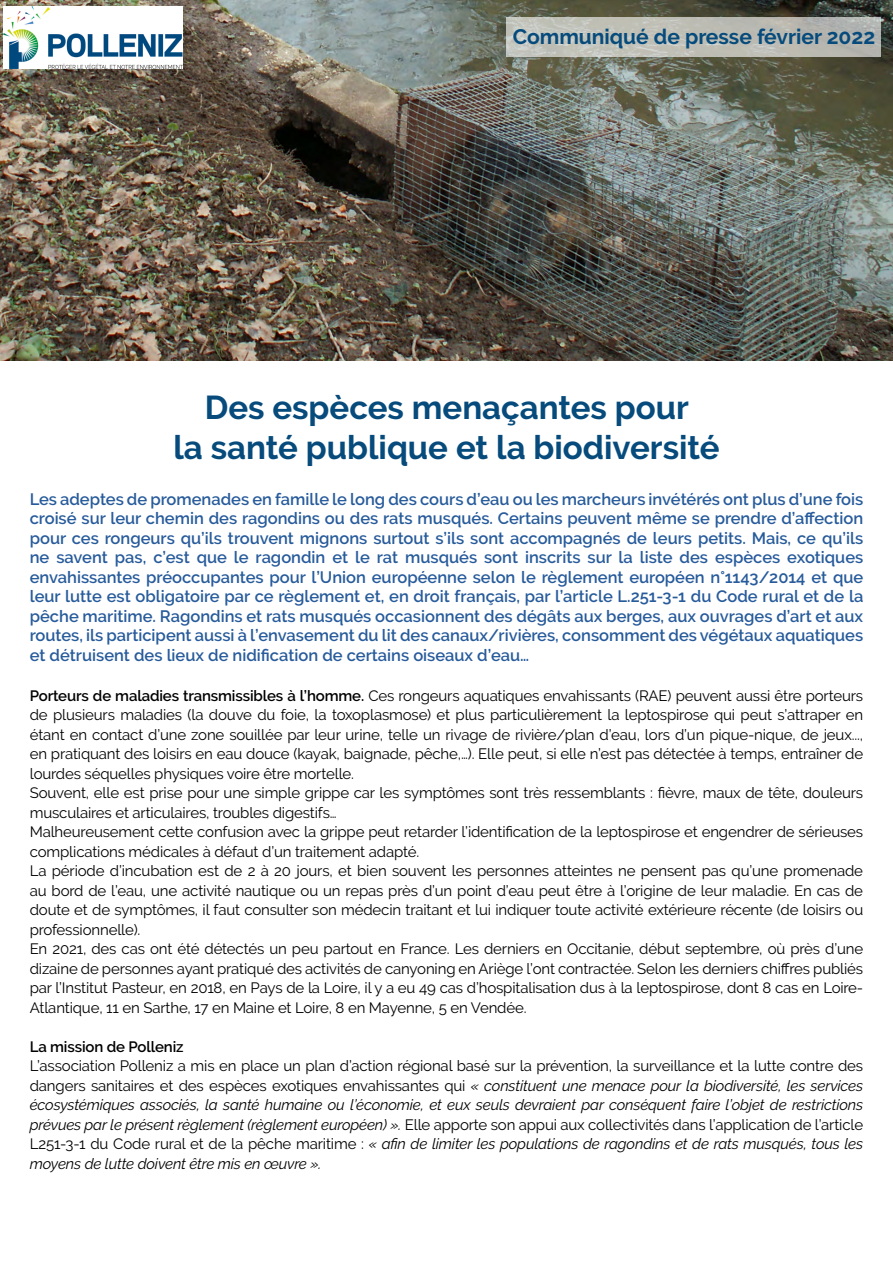
<style>
.page{position:relative;width:893px;height:1263px;background:#fff}
.page>*{position:absolute;margin:0;border:0;box-sizing:border-box;transform-origin:0 0}
.t1{font:700 33px/39.6px "Raleway";color:#064b7c;text-align:center}
.t2{font:700 21px "Raleway";color:#064b7c}
.t3{font:600 16.5px/19.5px "Raleway";color:#275b9b;text-align:justify}
.t4{font:15px/19.5px "Raleway";letter-spacing:-.01em;color:#000}
.t5{font:italic 15px/19.5px "Raleway";letter-spacing:-.01em;color:#000;text-align:justify}
.t6{font:600 15px "Raleway";letter-spacing:-.01em;color:#000}
.s1{font-weight:600}
.s2{font-style:normal}
</style>
<div class="page">
<img style="left:0;top:0;width:893px;height:360px">
<img style="left:4px;top:6px;width:179px;height:63px">
<svg style="left:506px;top:18px;width:375px;height:39px;background:#bdbdb6"></svg>
<h2 class="t2" style="left:513px;top:24px;width:364px">Communiqué de presse février 2022</h2>
<h1 class="t1" style="left:173px;top:388px;width:547px">Des espèces menaçantes pour<br>la santé publique et la biodiversité</h1>
<p class="t3" style="left:30px;top:489px;width:835px">Les adeptes de promenades en famille le long des cours d’eau ou les marcheurs invétérés ont plus d’une fois croisé sur leur chemin des ragondins ou des rats musqués. Certains peuvent même se prendre d’affection pour ces rongeurs qu’ils trouvent mignons surtout s’ils sont accompagnés de leurs petits. Mais, ce qu’ils ne savent pas, c’est que le ragondin et le rat musqués sont inscrits sur la liste des espèces exotiques envahissantes préoccupantes pour l’Union européenne selon le règlement européen n°1143/2014 et que leur lutte est obligatoire par ce règlement et, en droit français, par l’article L.251-3-1 du Code rural et de la pêche maritime. Ragondins et rats musqués occasionnent des dégâts aux berges, aux ouvrages d’art et aux routes, ils participent aussi à l’envasement du lit des canaux/rivières, consomment des végétaux aquatiques et détruisent des lieux de nidification de certains oiseaux d’eau…</p>
<p class="t4" style="left:30px;top:686px;width:835px"><span class="s1">Porteurs de maladies transmissibles à l’homme.</span> Ces rongeurs aquatiques envahissants (RAE) peuvent aussi être porteurs de plusieurs maladies (la douve du foie, la toxoplasmose) et plus particulièrement la leptospirose qui peut s’attraper en étant en contact d’une zone souillée par leur urine, telle un rivage de rivière/plan d’eau, lors d’un pique-nique, de jeux..., en pratiquant des loisirs en eau douce (kayak, baignade, pêche,…). Elle peut, si elle n’est pas détectée à temps, entraîner de lourdes séquelles physiques voire être mortelle.<br>Souvent, elle est prise pour une simple grippe car les symptômes sont très ressemblants : fièvre, maux de tête, douleurs musculaires et articulaires, troubles digestifs…<br>Malheureusement cette confusion avec la grippe peut retarder l’identification de la leptospirose et engendrer de sérieuses complications médicales à défaut d’un traitement adapté.<br>La période d’incubation est de 2 à 20 jours, et bien souvent les personnes atteintes ne pensent pas qu’une promenade au bord de l’eau, une activité nautique ou un repas près d’un point d’eau peut être à l’origine de leur maladie. En cas de doute et de symptômes, il faut consulter son médecin traitant et lui indiquer toute activité extérieure récente (de loisirs ou professionnelle).<br>En 2021, des cas ont été détectés un peu partout en France. Les derniers en Occitanie, début septembre, où près d’une dizaine de personnes ayant pratiqué des activités de canyoning en Ariège l’ont contractée. Selon les derniers chiffres publiés par l’Institut Pasteur, en 2018, en Pays de la Loire, il y a eu 49 cas d’hospitalisation dus à la leptospirose, dont 8 cas en Loire-Atlantique, 11 en Sarthe, 17 en Maine et Loire, 8 en Mayenne, 5 en Vendée.</p>
<p class="t6" style="left:30px;top:1038px;width:155px">La mission de Polleniz</p>
<p class="t5" style="left:30px;top:1056px;width:835px"><span class="s2">L’association Polleniz a mis en place un plan d’action régional basé sur la prévention, la surveillance et la lutte contre des dangers sanitaires et des espèces exotiques envahissantes qui</span> « constituent une menace pour la biodiversité, les services écosystémiques associés, la santé humaine ou l’économie, et eux seuls devraient par conséquent faire l’objet de restrictions prévues par le présent règlement (règlement européen) ». <span class="s2">Elle apporte son appui aux collectivités dans l’application de l’article L251-3-1 du Code rural et de la pêche maritime :</span> « afin de limiter les populations de ragondins et de rats musqués, tous les moyens de lutte doivent être mis en œuvre ».</p>
</div>
